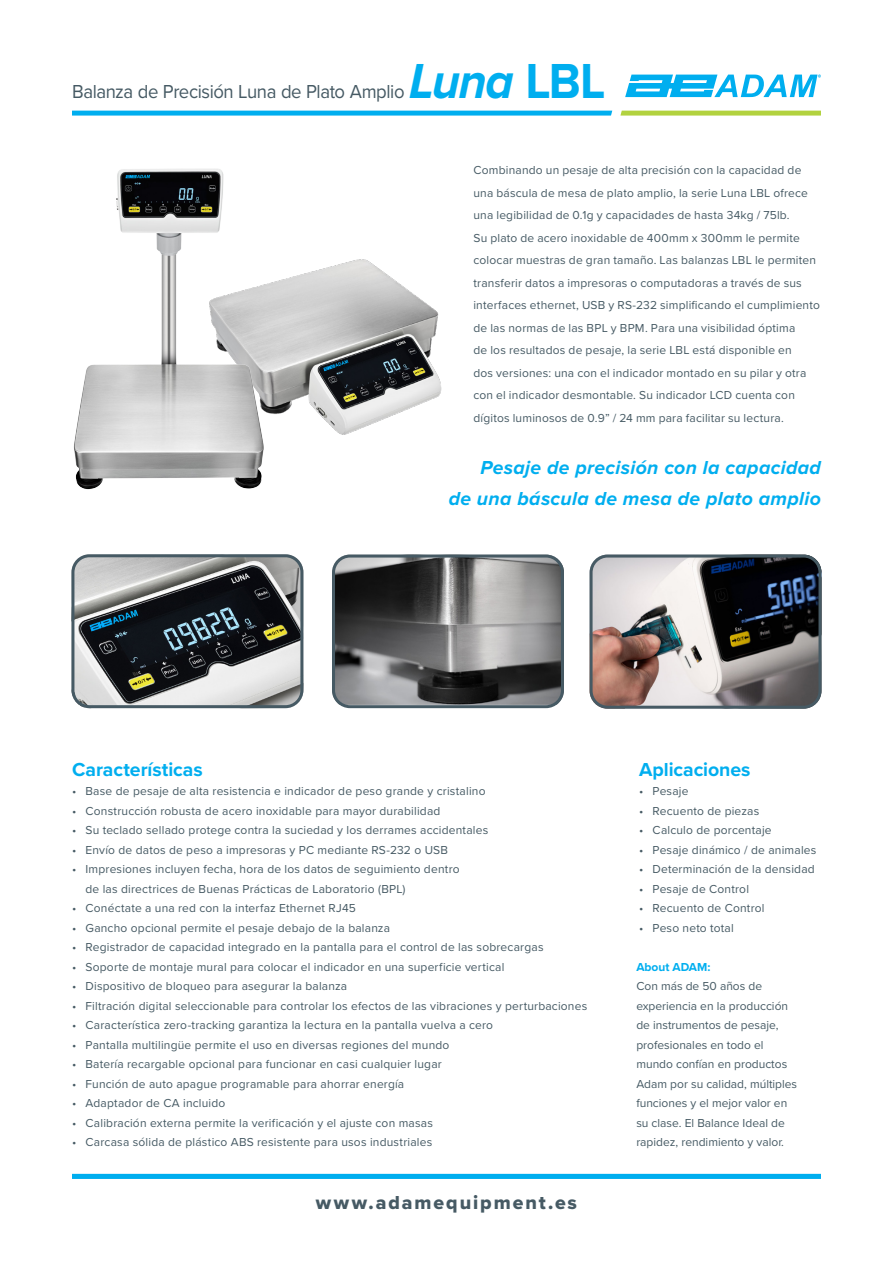
<style>
.page{position:relative;width:893px;height:1263px;background:#fff}
.page>*{position:absolute;margin:0;border:0;box-sizing:border-box;transform-origin:0 0}
.Name_Range{font:italic 700 51px "Proxima Nova";color:#00aeef;scale:.95 1}
.Sub_Head{font:italic 700 19.5px "Proxima Nova";letter-spacing:.015em;color:#00aeef}
.Name_Range-2{font:19.5px "Proxima Nova";letter-spacing:-.025em;color:#465a64;scale:.95 1}
.t1{font:19.5px "Proxima Nova Extrabld";letter-spacing:.1em;color:#465a64}
.Features_Header{font:700 19.5px "Proxima Nova";letter-spacing:-.005em;color:#00aeef}
.Applications_Header{font:700 19.5px "Proxima Nova";letter-spacing:-.005em;color:#00aeef}
.AE_Copy{font:12px/22.5px "Proxima Nova";letter-spacing:.015em;color:#465a64}
.t2{font:700 12px "Proxima Nova";color:#00aeef}
.s1{font-style:normal}
</style>
<div class="page">
<img style="left:266px;top:259px;width:176px;height:175px">
<img style="left:74px;top:169px;width:192px;height:321px">
<svg style="left:620px;top:111px;width:201px;height:5px"></svg>
<div style="left:72px;top:1174px;width:749px;height:5px;background:#00aeef"></div>
<svg style="left:625px;top:75px;width:196px;height:22px"></svg>
<svg style="left:72px;top:111px;width:540px;height:5px;background:#16b4f0"></svg>
<img style="left:590px;top:558px;width:231px;height:147px">
<div style="left:590px;top:554px;width:231px;height:155px;border:3px solid #465a64;border-radius:16px"></div>
<img style="left:75px;top:558px;width:228px;height:150px">
<div style="left:71px;top:554px;width:232px;height:154px;border:3px solid #465a64;border-radius:16px"></div>
<img style="left:336px;top:558px;width:224px;height:146px">
<div style="left:332px;top:554px;width:232px;height:154px;border:3px solid #465a64;border-radius:16px"></div>
<p class="Name_Range" style="left:409px;top:52px;width:208px">Luna <span class="s1">LBL</span></p>
<p class="Name_Range-2" style="left:72px;top:76px;width:352px">Balanza de Precisión Luna de Plato Amplio</p>
<p class="AE_Copy" style="left:473px;top:158px;width:348px">Combinando un pesaje de alta precisión con la capacidad de una báscula de mesa de plato amplio, la serie Luna LBL ofrece una legibilidad de 0.1g y capacidades de hasta 34kg / 75lb.<br>Su plato de acero inoxidable de 400mm x 300mm le permite colocar muestras de gran tamaño. Las balanzas LBL le permiten transferir datos a impresoras o computadoras a través de sus interfaces ethernet, USB y RS-232 simplificando el cumplimiento de las normas de las BPL y BPM. Para una visibilidad óptima<br>de los resultados de pesaje, la serie LBL está disponible en<br>dos versiones: una con el indicador montado en su pilar y otra con el indicador desmontable. Su indicador LCD cuenta con dígitos luminosos de 0.9” / 24 mm para facilitar su lectura.</p>
<p class="Sub_Head" style="left:480px;top:456px;width:342px">Pesaje de precisión con la capacidad</p>
<p class="Sub_Head" style="left:449px;top:488px;width:374px">de una báscula de mesa de plato amplio</p>
<p class="Features_Header" style="left:72px;top:754px;width:132px">Características</p>
<p class="AE_Copy" style="left:72px;top:779px;width:415px">• Base de pesaje de alta resistencia e indicador de peso grande y cristalino</p>
<p class="AE_Copy" style="left:72px;top:799px;width:370px">• Construcción robusta de acero inoxidable para mayor durabilidad</p>
<p class="AE_Copy" style="left:72px;top:818px;width:418px">• Su teclado sellado protege contra la suciedad y los derrames accidentales</p>
<p class="AE_Copy" style="left:72px;top:838px;width:378px">• Envío de datos de peso a impresoras y PC mediante RS-232 o USB</p>
<p class="AE_Copy" style="left:86px;top:859px;width:376px;line-height:19.5px;text-indent:-14px">• Impresiones incluyen fecha, hora de los datos de seguimiento dentro de las directrices de Buenas Prácticas de Laboratorio (BPL)</p>
<p class="AE_Copy" style="left:72px;top:896px;width:285px">• Conéctate a una red con la interfaz Ethernet RJ45</p>
<p class="AE_Copy" style="left:72px;top:916px;width:320px">• Gancho opcional permite el pesaje debajo de la balanza</p>
<p class="AE_Copy" style="left:72px;top:935px;width:473px">• Registrador de capacidad integrado en la pantalla para el control de las sobrecargas</p>
<p class="AE_Copy" style="left:72px;top:955px;width:434px">• Soporte de montaje mural para colocar el indicador en una superficie vertical</p>
<p class="AE_Copy" style="left:72px;top:974px;width:277px">• Dispositivo de bloqueo para asegurar la balanza</p>
<p class="AE_Copy" style="left:72px;top:994px;width:517px">• Filtración digital seleccionable para controlar los efectos de las vibraciones y perturbaciones</p>
<p class="AE_Copy" style="left:72px;top:1013px;width:423px">• Característica zero-tracking garantiza la lectura en la pantalla vuelva a cero</p>
<p class="AE_Copy" style="left:72px;top:1033px;width:379px">• Pantalla multilingüe permite el uso en diversas regiones del mundo</p>
<p class="AE_Copy" style="left:72px;top:1052px;width:371px">• Batería recargable opcional para funcionar en casi cualquier lugar</p>
<p class="AE_Copy" style="left:72px;top:1072px;width:334px">• Función de auto apague programable para ahorrar energía</p>
<p class="AE_Copy" style="left:72px;top:1091px;width:155px">• Adaptador de CA incluido</p>
<p class="AE_Copy" style="left:72px;top:1111px;width:362px">• Calibración externa permite la verificación y el ajuste con masas</p>
<p class="AE_Copy" style="left:72px;top:1130px;width:362px">• Carcasa sólida de plástico ABS resistente para usos industriales</p>
<p class="t1" style="left:316px;top:1188px;width:263px">www.adamequipment.es</p>
<p class="Applications_Header" style="left:639px;top:754px;width:113px">Aplicaciones</p>
<p class="AE_Copy" style="left:639px;top:779px;width:51px">• Pesaje</p>
<p class="AE_Copy" style="left:639px;top:799px;width:122px">• Recuento de piezas</p>
<p class="AE_Copy" style="left:639px;top:818px;width:134px">• Calculo de porcentaje</p>
<p class="AE_Copy" style="left:639px;top:838px;width:179px">• Pesaje dinámico / de animales</p>
<p class="AE_Copy" style="left:639px;top:857px;width:177px">• Determinación de la densidad</p>
<p class="AE_Copy" style="left:639px;top:877px;width:112px">• Pesaje de Control</p>
<p class="AE_Copy" style="left:639px;top:896px;width:127px">• Recuento de Control</p>
<p class="AE_Copy" style="left:639px;top:916px;width:96px">• Peso neto total</p>
<p class="t2" style="left:636px;top:958px;width:76px">About ADAM:</p>
<p class="AE_Copy" style="left:636px;top:976px;width:162px;line-height:19.5px">Con más de 50 años de experiencia en la producción de instrumentos de pesaje, profesionales en todo el mundo confían en productos<br>Adam por su calidad, múltiples funciones y el mejor valor en su clase. El Balance Ideal de rapidez, rendimiento y valor.</p>
</div>
